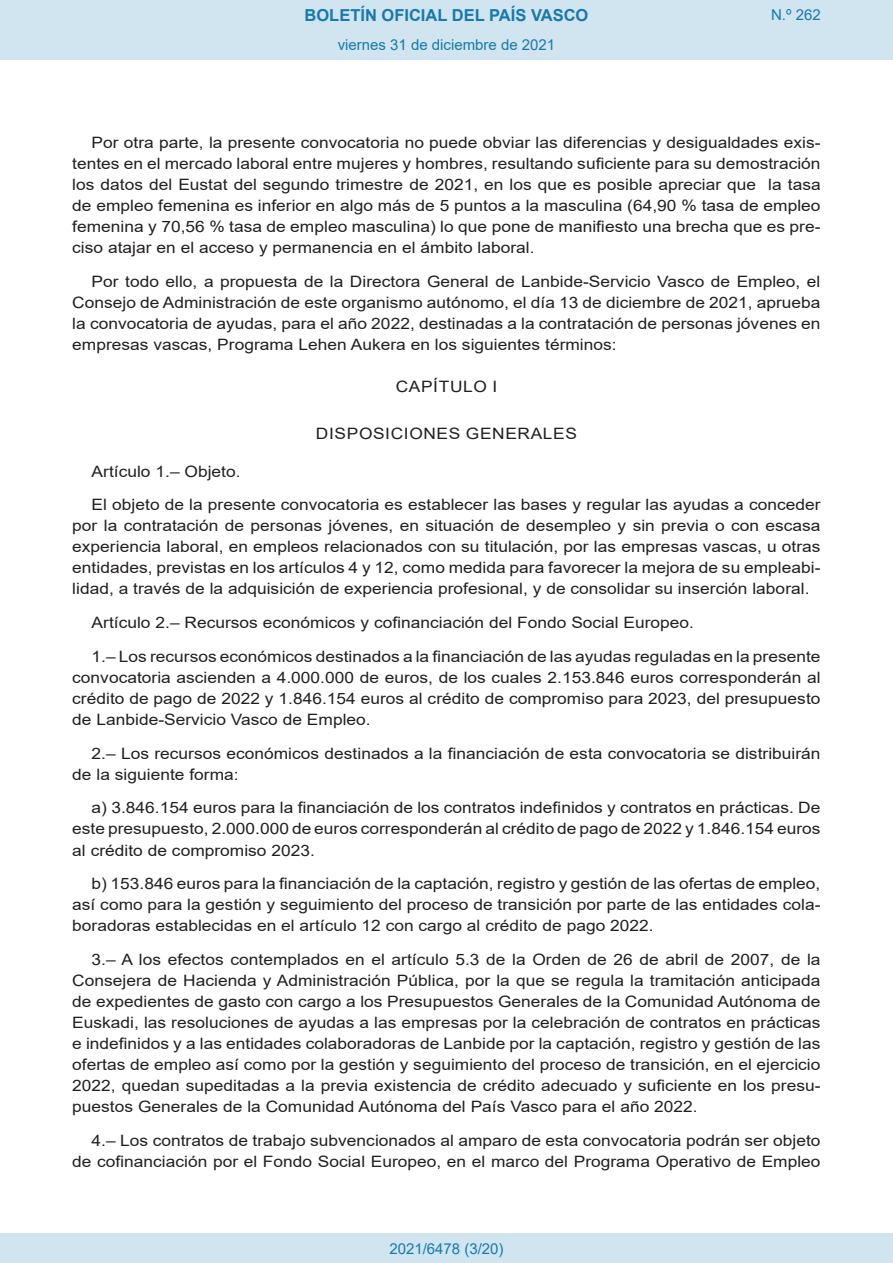
<style>
.page{position:relative;width:893px;height:1263px;background:#fff}
.page>*{position:absolute;margin:0;border:0;box-sizing:border-box;transform-origin:0 0}
.t1{font:700 16.5px "Arial";color:#1879ad}
.BOPVDetalle{font:15.6px/21px "Arial";color:#231f20;text-align:justify;scale:1.11 1}
.BOPVClave{font:15.6px "Arial";letter-spacing:.035em;color:#231f20;scale:1.11 1}
.Paginacion_Centro{font:15px "Arial";color:#1879ad}
</style>
<div class="page">
<div style="left:0;top:0;width:893px;height:60px;background:#d0e5f0"></div>
<div style="left:0;top:1233px;width:893px;height:30px;background:#d0e5f0"></div>
<p class="t1" style="left:305px;top:3px;width:285px">BOLETÍN OFICIAL DEL PAÍS VASCO</p>
<p class="Paginacion_Centro" style="left:338px;top:35px;width:219px">viernes 31 de diciembre de 2021</p>
<p class="Paginacion_Centro" style="left:771px;top:5px;width:51px">N.º 262</p>
<p class="BOPVDetalle" style="left:72px;top:132px;width:676px;text-indent:19px">Por otra parte, la presente convocatoria no puede obviar las diferencias y desigualdades exis&shy;tentes en el mercado laboral entre mujeres y hombres, resultando suficiente para su demostración los datos del Eustat del segundo trimestre de 2021, en los que es posible apreciar que la tasa de empleo femenina es inferior en algo más de 5 puntos a la masculina (64,90 % tasa de empleo femenina y 70,56 % tasa de empleo masculina) lo que pone de manifiesto una brecha que es pre&shy;ciso atajar en el acceso y permanencia en el ámbito laboral.</p>
<p class="BOPVDetalle" style="left:72px;top:271px;width:676px;text-indent:19px">Por todo ello, a propuesta de la Directora General de Lanbide-Servicio Vasco de Empleo, el Consejo de Administración de este organismo autónomo, el día 13 de diciembre de 2021, aprueba la convocatoria de ayudas, para el año 2022, destinadas a la contratación de personas jóvenes en empresas vascas, Programa Lehen Aukera en los siguientes términos:</p>
<p class="BOPVClave" style="left:396px;top:376px;width:93px">CAPÍTULO I</p>
<p class="BOPVClave" style="left:316px;top:422px;width:237px">DISPOSICIONES GENERALES</p>
<p class="BOPVDetalle" style="left:92px;top:461px;width:136px">Artículo 1.– Objeto.</p>
<p class="BOPVDetalle" style="left:72px;top:494px;width:676px;text-indent:19px">El objeto de la presente convocatoria es establecer las bases y regular las ayudas a conceder por la contratación de personas jóvenes, en situación de desempleo y sin previa o con escasa experiencia laboral, en empleos relacionados con su titulación, por las empresas vascas, u otras entidades, previstas en los artículos 4 y 12, como medida para favorecer la mejora de su empleabi&shy;lidad, a través de la adquisición de experiencia profesional, y de consolidar su inserción laboral.</p>
<p class="BOPVDetalle" style="left:92px;top:612px;width:544px">Artículo 2.– Recursos económicos y cofinanciación del Fondo Social Europeo.</p>
<p class="BOPVDetalle" style="left:72px;top:646px;width:676px;text-indent:19px">1.– Los recursos económicos destinados a la financiación de las ayudas reguladas en la presente convocatoria ascienden a 4.000.000 de euros, de los cuales 2.153.846 euros corresponderán al crédito de pago de 2022 y 1.846.154 euros al crédito de compromiso para 2023, del presupuesto de Lanbide-Servicio Vasco de Empleo.</p>
<p class="BOPVDetalle" style="left:72px;top:743px;width:676px;text-indent:19px">2.– Los recursos económicos destinados a la financiación de esta convocatoria se distribuirán de la siguiente forma:</p>
<p class="BOPVDetalle" style="left:72px;top:797px;width:676px;text-indent:19px">a) 3.846.154 euros para la financiación de los contratos indefinidos y contratos en prácticas. De este presupuesto, 2.000.000 de euros corresponderán al crédito de pago de 2022 y 1.846.154 euros al crédito de compromiso 2023.</p>
<p class="BOPVDetalle" style="left:72px;top:873px;width:676px;text-indent:19px">b) 153.846 euros para la financiación de la captación, registro y gestión de las ofertas de empleo, así como para la gestión y seguimiento del proceso de transición por parte de las entidades cola&shy;boradoras establecidas en el artículo 12 con cargo al crédito de pago 2022.</p>
<p class="BOPVDetalle" style="left:72px;top:949px;width:676px;text-indent:19px">3.– A los efectos contemplados en el artículo 5.3 de la Orden de 26 de abril de 2007, de la Consejera de Hacienda y Administración Pública, por la que se regula la tramitación anticipada de expedientes de gasto con cargo a los Presupuestos Generales de la Comunidad Autónoma de Euskadi, las resoluciones de ayudas a las empresas por la celebración de contratos en prácticas e indefinidos y a las entidades colaboradoras de Lanbide por la captación, registro y gestión de las ofertas de empleo así como por la gestión y seguimiento del proceso de transición, en el ejercicio 2022, quedan supeditadas a la previa existencia de crédito adecuado y suficiente en los presu&shy;puestos Generales de la Comunidad Autónoma del País Vasco para el año 2022.</p>
<p class="BOPVDetalle" style="left:72px;top:1130px;width:676px;text-align:right">4.– Los contratos de trabajo subvencionados al amparo de esta convocatoria podrán ser objeto de cofinanciación por el Fondo Social Europeo, en el marco del Programa Operativo de Empleo</p>
<p class="Paginacion_Centro" style="left:389px;top:1238px;width:116px">2021/6478 (3/20)</p>
</div>
